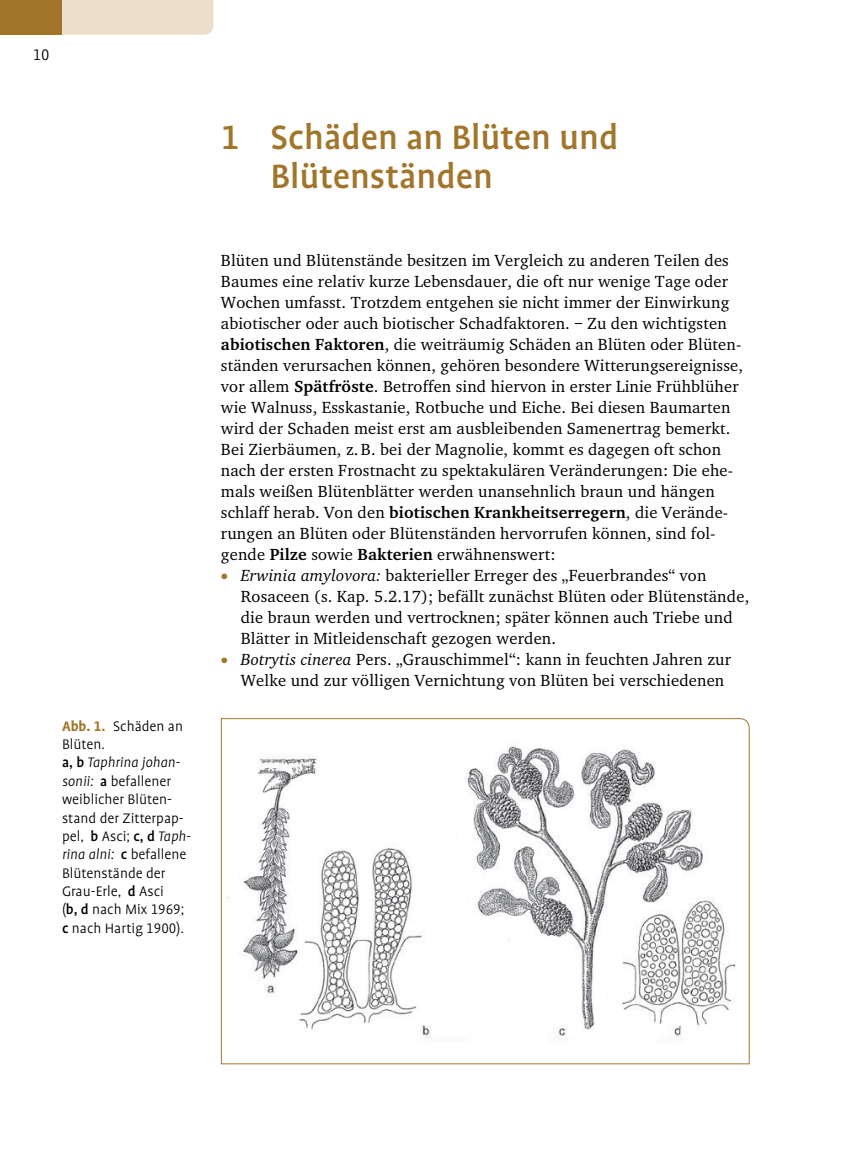
<style>
.page{position:relative;width:844px;height:1166px;background:#fff}
.page>*{position:absolute;margin:0;border:0;box-sizing:border-box;transform-origin:0 0}
.t1{font:500 38.5px/38.5px "UV Profile Tab";color:#a1762b}
.t2{font:300 17.5px "UV Profile Tab";color:#000}
.t3{font:16.62px/21px "UV Charter";letter-spacing:.01em;color:#000}
.t4{font:300 15.75px/18.4px "UV Profile Tab";color:#000}
.s1{font-weight:700;color:#a1762b}
.s2{font-weight:500}
.s3{font-style:italic}
.s4{font-weight:700}
.s5{color:#a1762b}
</style>
<div class="page">
<div style="left:62px;top:0;width:151px;height:35px;background:#ecdfc9"></div>
<div style="left:0;top:0;width:62px;height:35px;background:#a1762b"></div>
<svg style="left:220px;top:718px;width:529px;height:346px"></svg>
<p class="t2" style="left:33px;top:45px;width:18px">10</p>
<p class="t4" style="left:62px;top:717px;width:130px"><span class="s1">Abb. 1.</span> Schäden an<br>Blüten.<br><span class="s2">a, b</span> <span class="s3">Taphrina johan&shy;sonii:</span> <span class="s2">a</span> befallener weiblicher Blüten&shy;stand der Zitterpap&shy;pel, <span class="s2">b</span> Asci; <span class="s2">c, d</span> <span class="s3">Taph&shy;rina alni:</span> <span class="s2">c</span> befallene<br>Blütenstände der<br>Grau-Erle, <span class="s2">d</span> Asci<br>(<span class="s2">b, d</span> nach Mix 1969; <span class="s2">c</span> nach Hartig 1900).</p>
<h1 class="t1" style="left:270px;top:118px;width:349px;text-indent:-50px">1 Schäden an Blüten und<br>Blütenständen</h1>
<p class="t3" style="left:221px;top:250px;width:523px">Blüten und Blütenstände besitzen im Vergleich zu anderen Teilen des Baumes eine relativ kurze Lebensdauer, die oft nur wenige Tage oder Wochen umfasst. Trotzdem entgehen sie nicht immer der Einwirkung abiotischer oder auch biotischer Schadfaktoren. – Zu den wichtigsten <span class="s4">abiotischen Faktoren</span>, die weiträumig Schäden an Blüten oder Blüten&shy;ständen verursachen können, gehören besondere Witterungsereignisse, vor allem <span class="s4">Spätfröste</span>. Betroffen sind hiervon in erster Linie Frühblüher wie Walnuss, Esskastanie, Rotbuche und Eiche. Bei diesen Baumarten wird der Schaden meist erst am ausbleibenden Samenertrag bemerkt.<br>Bei Zierbäumen, z.B. bei der Magnolie, kommt es dagegen oft schon nach der ersten Frostnacht zu spektakulären Veränderungen: Die ehe&shy;mals weißen Blütenblätter werden unansehnlich braun und hängen schlaff herab. Von den <span class="s4">biotischen Krankheitserregern</span>, die Verände&shy;rungen an Blüten oder Blütenständen hervorrufen können, sind fol&shy;gende <span class="s4">Pilze</span> sowie <span class="s4">Bakterien</span> erwähnenswert:</p>
<p class="t3" style="left:241px;top:565px;width:510px;text-indent:-20px"><span class="s5">••</span> <span class="s3">Erwinia amylovora:</span> bakterieller Erreger des „Feuerbrandes“ von Rosaceen (s. Kap. 5.2.17); befällt zunächst Blüten oder Blütenstände, die braun werden und vertrocknen; später können auch Triebe und Blätter in Mitleidenschaft gezogen werden.</p>
<p class="t3" style="left:241px;top:649px;width:491px;text-indent:-20px"><span class="s5">••</span> <span class="s3">Botrytis cinerea</span> Pers. „Grauschimmel“: kann in feuchten Jahren zur<br>Welke und zur völligen Vernichtung von Blüten bei verschiedenen</p>
</div>
